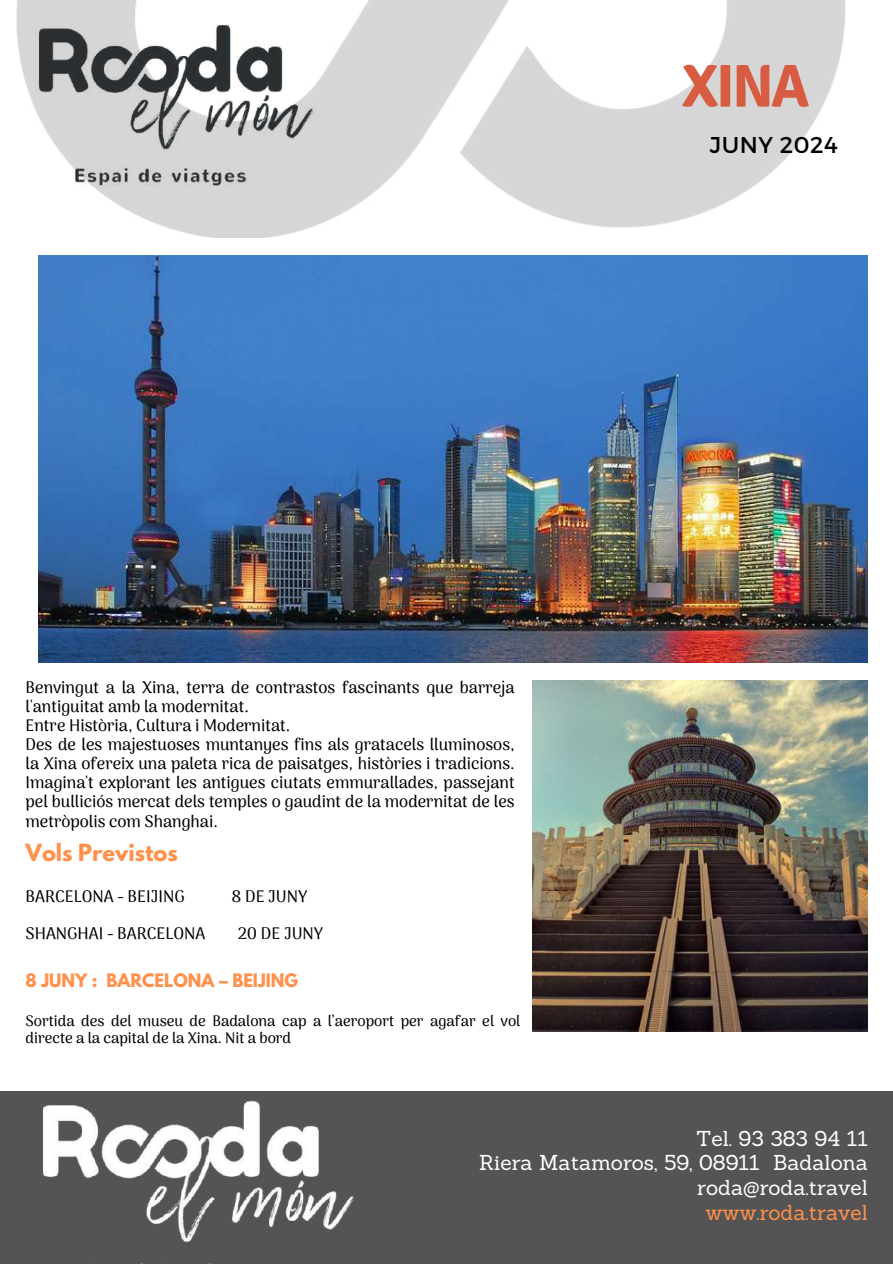
<style>
.page{position:relative;width:893px;height:1264px;background:#fff}
.page>*{position:absolute;margin:0;border:0;box-sizing:border-box;transform-origin:0 0}
.t1{font:700 60px "Signika";color:#d85c41}
.t2{font:22.8px "Montserrat";letter-spacing:.025em;color:#000}
.t3{font:21px/24.8px "Sanchez";color:#fff;text-align:right}
.t4{font:21px "Sanchez";color:#ff914d}
.t5{font:700 21px "League Spartan";color:#ff914d}
.t6{font:500 16.5px/19.2px "Arima Madurai";color:#000}
.t7{font:700 16.5px "League Spartan";color:#ff914d}
.t8{font:500 15px/17.5px "Arima Madurai";color:#000}
</style>
<div class="page">
<img style="left:16px;top:0;width:830px;height:238px">
<div style="left:0;top:1091px;width:892px;height:172px;background:#545454"></div>
<img style="left:26px;top:19px;width:303px;height:171px">
<img style="left:43px;top:1100px;width:311px;height:142px">
<img style="left:532px;top:680px;width:335px;height:351px">
<img style="left:38px;top:255px;width:829px;height:408px">
<h1 class="t1" style="left:681px;top:50px;width:129px">XINA</h1>
<h2 class="t2" style="left:709px;top:130px;width:130px">JUNY 2024</h2>
<p class="t6" style="left:26px;top:677px;width:490px">Benvingut a la Xina, terra de contrastos fascinants que barreja l'antiguitat amb la modernitat.<br>Entre Història, Cultura i Modernitat.<br>Des de les majestuoses muntanyes fins als gratacels lluminosos, la Xina ofereix una paleta rica de paisatges, històries i tradicions.<br>Imagina't explorant les antigues ciutats emmurallades, passejant pel bulliciós mercat dels temples o gaudint de la modernitat de les metròpolis com Shanghai.</p>
<p class="t5" style="left:26px;top:842px;width:154px">Vols Previstos</p>
<p class="t6" style="left:26px;top:887px;width:161px">BARCELONA - BEIJING</p>
<p class="t6" style="left:231px;top:887px;width:77px">8 DE JUNY</p>
<p class="t6" style="left:26px;top:924px;width:181px">SHANGHAI - BARCELONA</p>
<p class="t6" style="left:238px;top:924px;width:87px">20 DE JUNY</p>
<p class="t7" style="left:26px;top:972px;width:274px">8 JUNY : BARCELONA – BEIJING</p>
<p class="t8" style="left:26px;top:1011px;width:496px">Sortida des del museu de Badalona cap a l’aeroport per agafar el vol directe a la capital de la Xina. Nit a bord</p>
<p class="t3" style="left:479px;top:1125px;width:390px">Tel. 93 383 94 11<br>Riera Matamoros, 59, 08911 Badalona roda@roda.travel</p>
<p class="t4" style="left:705px;top:1198px;width:164px">www.roda.travel</p>
</div>
